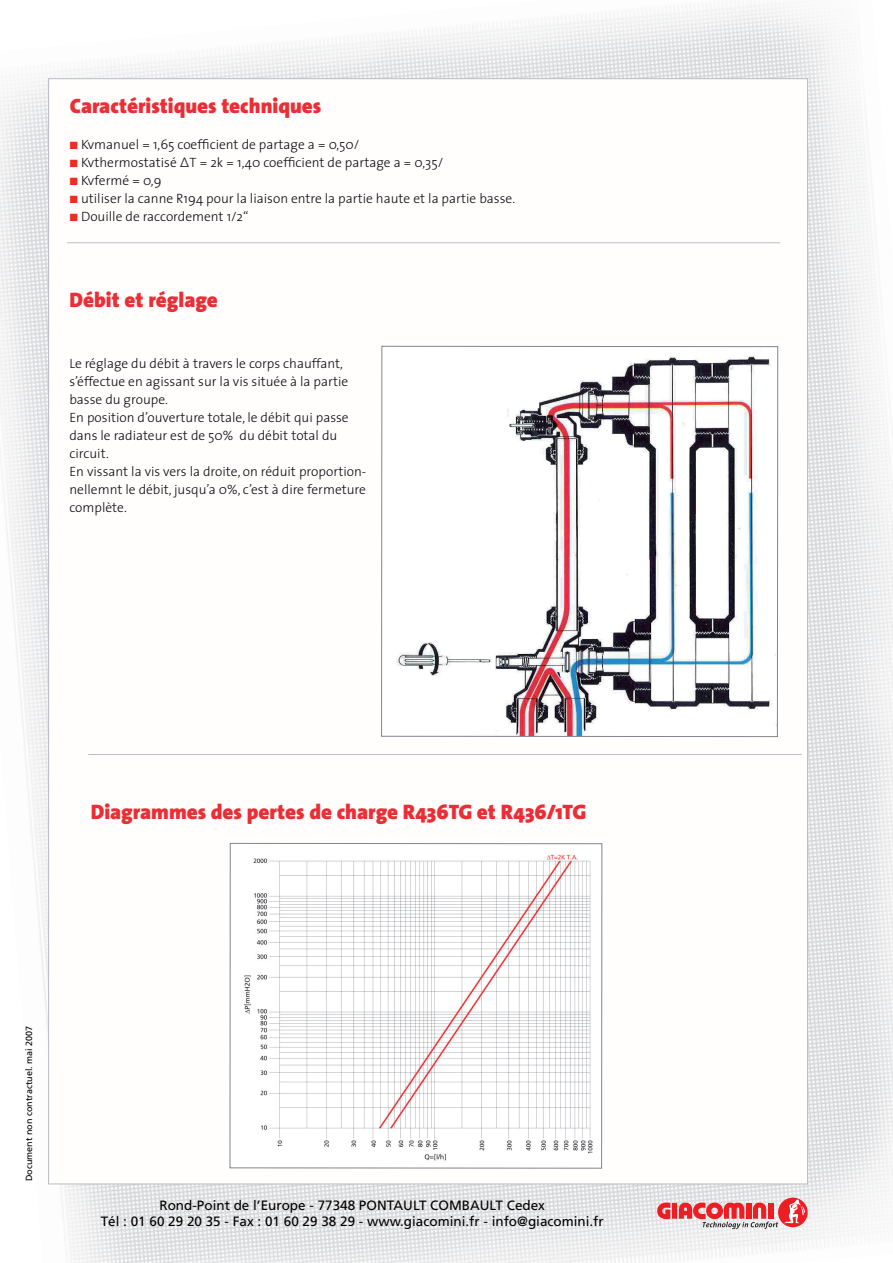
<style>
.page{position:relative;width:893px;height:1263px;background:#fff}
.page>*{position:absolute;margin:0;border:0;box-sizing:border-box;transform-origin:0 0}
.t1{font:900 21px "The Sans";color:#eb2e35}
.t2{font:300 13.5px/18px "The Sans";color:#0e0b11}
.t3{font:13.5px/16.2px "Frutiger";color:#000;text-align:center}
.t4{font:9px "Frutiger";color:#000}
.s1{color:#ee2e22}
</style>
<div class="page">
<img style="left:0;top:4px;width:893px;height:1259px">
<div style="left:48px;top:78px;width:760px;height:1106px;background:#fffefd;border:1px solid #b9bdc3"></div>
<svg style="left:657px;top:1202px;width:13px;height:17px"></svg>
<div style="left:672px;top:1203px;width:5px;height:16px;background:#ee1d23"></div>
<svg style="left:679px;top:1202px;width:99px;height:27px;background:#e08a8d"></svg>
<svg style="left:778px;top:1197px;width:30px;height:30px"></svg>
<svg style="left:784px;top:1199px;width:21px;height:24px"></svg>
<img style="left:396px;top:356px;width:380px;height:379px">
<div style="left:381px;top:346px;width:397px;height:391px;border:1px solid #82858b"></div>
<hr style="left:67px;top:242px;width:713px;height:1px;background:#b9bdc4">
<img style="left:244px;top:854px;width:349px;height:307px">
<div style="left:230px;top:843px;width:372px;height:325px;border:1px solid #82858b"></div>
<hr style="left:88px;top:754px;width:713px;height:1px;background:#b9bdc4">
<h1 class="t1" style="left:70px;top:88px;width:253px">Caractéristiques techniques</h1>
<p class="t2" style="left:70px;top:135px;width:291px"><span class="s1">■</span> Kvmanuel = 1,65 coefficient de partage a = 0,50/</p>
<p class="t2" style="left:70px;top:153px;width:375px"><span class="s1">■</span> Kvthermostatisé ∆T = 2k = 1,40 coefficient de partage a = 0,35/</p>
<p class="t2" style="left:70px;top:171px;width:93px"><span class="s1">■</span> Kvfermé = 0,9</p>
<p class="t2" style="left:70px;top:189px;width:447px"><span class="s1">■</span> utiliser la canne R194 pour la liaison entre la partie haute et la partie basse.</p>
<p class="t2" style="left:70px;top:207px;width:180px"><span class="s1">■</span> Douille de raccordement 1/2“</p>
<h1 class="t1" style="left:69px;top:282px;width:150px">Débit et réglage</h1>
<p class="t2" style="left:69px;top:354px;width:298px">Le réglage du débit à travers le corps chauffant, s’éffectue en agissant sur la vis située à la partie basse du groupe.<br>En position d’ouverture totale, le débit qui passe dans le radiateur est de 50% du débit total du circuit.<br>En vissant la vis vers la droite, on réduit proportion&shy;nellemnt le débit, jusqu’a 0%, c’est à dire fermeture complète.</p>
<h1 class="t1" style="left:91px;top:794px;width:497px">Diagrammes des pertes de charge R436TG et R436/1TG</h1>
<p class="t4" style="left:24px;top:1181px;width:157px;rotate:-90deg">Document non contractuel. mai 2007</p>
<p class="t3" style="left:101px;top:1197px;width:505px">Rond-Point de l’Europe - 77348 PONTAULT COMBAULT Cedex<br>Tél : 01 60 29 20 35 - Fax : 01 60 29 38 29 - www.giacomini.fr - info@giacomini.fr</p>
</div>
